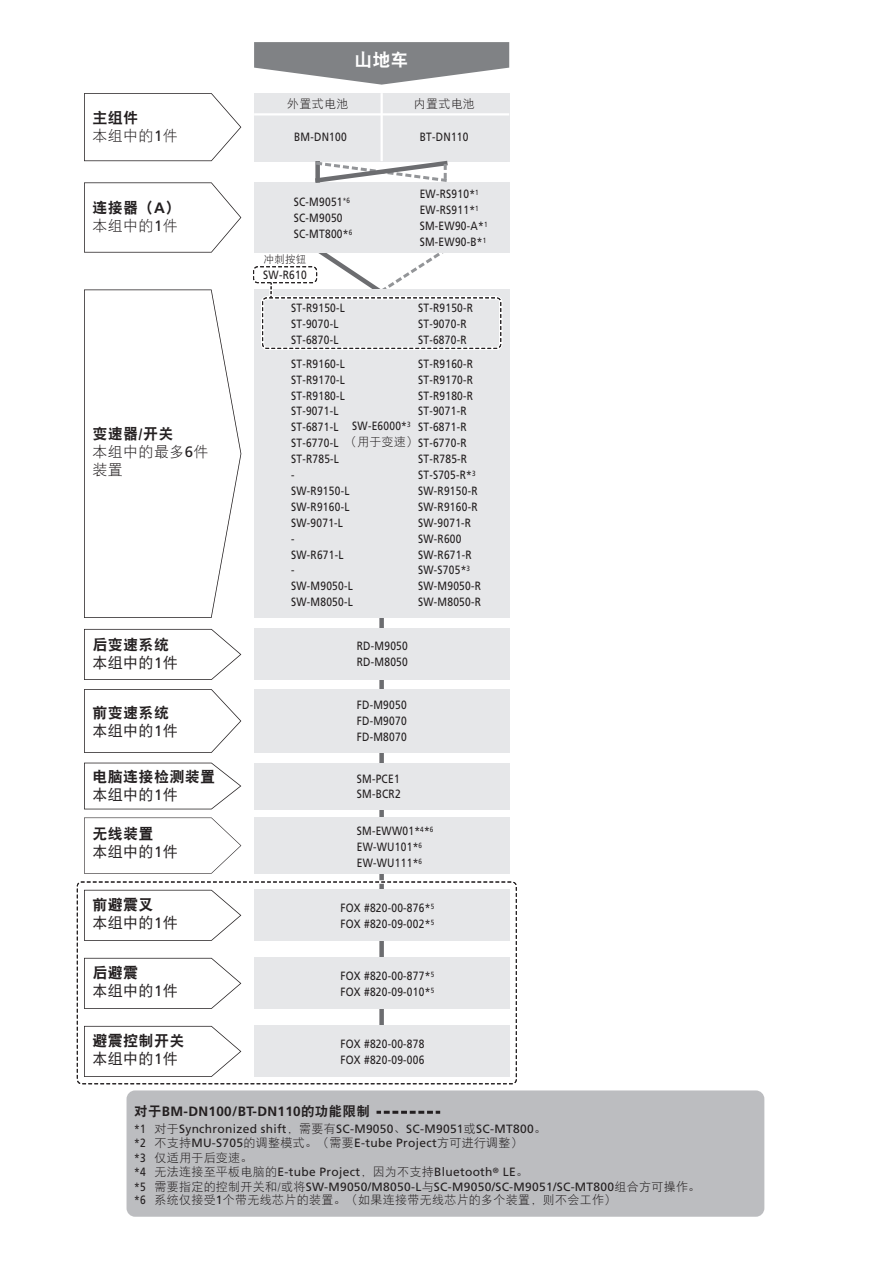
<style>
.page{position:relative;width:893px;height:1263px;background:#fff}
.page>*{position:absolute;margin:0;border:0;box-sizing:border-box;transform-origin:0 0}
.t1{font:18px "DFP Hei W9";color:#fff}
.t2{font:15px "DFP Hei W9";letter-spacing:.025em;color:#231f20}
.t3{font:15px "DFP Hei W5";letter-spacing:.025em;color:#231f20}
.t4{font:15px/18px "DFP Hei W3";letter-spacing:.025em;color:#231f20}
.t5{font:700 13.5px "Frutiger LT Pro";letter-spacing:.025em;color:#231f20}
.t6{font:12px/15.9px "Frutiger LT Pro";letter-spacing:.025em;color:#231f20;scale:.85 1}
.t7{font:12px "DFP Hei W3";letter-spacing:.025em;color:#231f20}
.t8{font:10.5px "DFP Hei W3";color:#231f20}
.s1{font-family:"Frutiger LT Pro"}
.s2{font-family:"Frutiger LT Pro";font-weight:700}
.s3{font-family:"DFP Hei W9";font-weight:400}
.s4{font-family:"DFP Hei W3"}
</style>
<div class="page">
<svg style="left:318px;top:253px;width:125px;height:36px"></svg>
<div style="left:379px;top:615px;width:5px;height:416px;background:#6c6d70"></div>
<div style="left:254px;top:93px;width:255px;height:68px;background:#e6e7e9"></div>
<hr style="left:381px;top:93px;width:2px;height:68px;background:#fff">
<hr style="left:254px;top:113px;width:255px;height:3px;background:#fff">
<svg style="left:254px;top:42px;width:255px;height:43px"></svg>
<svg style="left:84px;top:93px;width:157px;height:68px"></svg>
<svg style="left:84px;top:763px;width:157px;height:46px"></svg>
<div style="left:254px;top:763px;width:255px;height:46px;background:#e6e7e9"></div>
<svg style="left:84px;top:890px;width:157px;height:51px"></svg>
<div style="left:254px;top:890px;width:255px;height:51px;background:#e6e7e9"></div>
<svg style="left:84px;top:958px;width:157px;height:51px"></svg>
<div style="left:254px;top:958px;width:255px;height:51px;background:#e6e7e9"></div>
<svg style="left:84px;top:1026px;width:157px;height:51px"></svg>
<div style="left:254px;top:1026px;width:255px;height:51px;background:#e6e7e9"></div>
<svg style="left:84px;top:182px;width:157px;height:71px"></svg>
<div style="left:254px;top:289px;width:255px;height:329px;background:#e6e7e9"></div>
<svg style="left:84px;top:289px;width:157px;height:329px"></svg>
<svg style="left:84px;top:817px;width:157px;height:57px"></svg>
<div style="left:254px;top:817px;width:255px;height:57px;background:#e6e7e9"></div>
<div style="left:127px;top:1090px;width:637px;height:127px;background:#bcbdc0;border-radius:9px"></div>
<svg style="left:378px;top:1111px;width:53px;height:3px"></svg>
<svg style="left:84px;top:629px;width:157px;height:51px"></svg>
<div style="left:254px;top:629px;width:255px;height:51px;background:#e6e7e9"></div>
<svg style="left:84px;top:689px;width:157px;height:64px"></svg>
<div style="left:254px;top:689px;width:255px;height:64px;background:#e6e7e9"></div>
<div style="left:76px;top:880px;width:442px;height:205px;border:3px solid #fff;border-radius:4px"></div>
<div style="left:77px;top:881px;width:440px;height:203px;border:1px dashed #231f20;border-radius:4px"></div>
<div style="left:261px;top:296px;width:241px;height:54px;border:3px solid #fff;border-radius:4px"></div>
<div style="left:252px;top:265px;width:66px;height:19px;border:3px solid #fff;border-radius:4px"></div>
<hr style="left:270px;top:283px;width:3px;height:15px;background:#fff">
<div style="left:262px;top:297px;width:239px;height:52px;border:1px dashed #231f20;border-radius:4px"></div>
<div style="left:253px;top:266px;width:64px;height:17px;border:1px dashed #231f20;border-radius:4px"></div>
<svg style="left:270px;top:283px;width:2px;height:15px"></svg>
<div style="left:424px;top:182px;width:85px;height:71px;background:#e6e7e9"></div>
<div style="left:254px;top:182px;width:191px;height:71px;background:#e6e7e9"></div>
<svg style="left:313px;top:158px;width:137px;height:25px"></svg>
<h1 class="t1" style="left:355px;top:50px;width:55px">山地车</h1>
<p class="t2" style="left:93px;top:110px;width:47px">主组件</p>
<p class="t4" style="left:93px;top:127px;width:87px">本组中的<span class="s1">1</span>件</p>
<p class="t7" style="left:287px;top:97px;width:63px">外置式电池</p>
<p class="t6" style="left:294px;top:129px;width:64px">BM-DN100</p>
<p class="t7" style="left:414px;top:97px;width:63px">内置式电池</p>
<p class="t6" style="left:420px;top:129px;width:59px">BT-DN110</p>
<p class="t2" style="left:93px;top:200px;width:89px">连接器（<span class="s2">A</span>）</p>
<p class="t4" style="left:93px;top:217px;width:87px">本组中的<span class="s1">1</span>件</p>
<p class="t6" style="left:294px;top:194px;width:70px">SC-M9051<sup>*6<br></sup>SC-M9050<br>SC-MT800*<sup>6</sup></p>
<p class="t6" style="left:420px;top:186px;width:81px">EW-RS910*<sup>1<br></sup>EW-RS911*<sup>1<br></sup>SM-EW90-A*<sup>1<br></sup>SM-EW90-B*<sup>1</sup></p>
<p class="t8" style="left:264px;top:254px;width:44px">冲刺按钮</p>
<p class="t6" style="left:263px;top:267px;width:53px">SW-R610</p>
<p class="t2" style="left:93px;top:426px;width:83px">变速器/开关</p>
<p class="t4" style="left:93px;top:443px;width:117px">本组中的最多<span class="s1">6</span>件装置</p>
<p class="t6" style="left:291px;top:300px;width:65px">ST-R9150-L<br>ST-9070-L<br>ST-6870-L</p>
<p class="t6" style="left:291px;top:356px;width:74px">ST-R9160-L<br>ST-R9170-L<br>ST-R9180-L<br>ST-9071-L<br>ST-6871-L<br>ST-6770-L<br>ST-R785-L<br>-<br>SW-R9150-L<br>SW-R9160-L<br>SW-9071-L<br>-<br>SW-R671-L<br>-<br>SW-M9050-L<br>SW-M8050-L</p>
<p class="t6" style="left:418px;top:300px;width:66px">ST-R9150-R<br>ST-9070-R<br>ST-6870-R</p>
<p class="t6" style="left:418px;top:356px;width:76px">ST-R9160-R<br>ST-R9170-R<br>ST-R9180-R<br>ST-9071-R<br>ST-6871-R<br>ST-6770-R<br>ST-R785-R<br>ST-S705-R*<sup>3<br></sup>SW-R9150-R<br>SW-R9160-R<br>SW-9071-R<br>SW-R600<br>SW-R671-R<br>SW-S705*<sup>3<br></sup>SW-M9050-R<br>SW-M8050-R</p>
<p class="t6" style="left:352px;top:418px;width:70px">SW-E6000*<sup>3</sup></p>
<p class="t7" style="left:345px;top:435px;width:75px">（用于变速）</p>
<p class="t2" style="left:93px;top:637px;width:78px">后变速系统</p>
<p class="t3" style="left:93px;top:655px;width:87px">本组中的<span class="s1">1</span>件</p>
<p class="t6" style="left:357px;top:638px;width:62px">RD-M9050<br>RD-M8050</p>
<p class="t2" style="left:93px;top:705px;width:78px">前变速系统</p>
<p class="t3" style="left:93px;top:723px;width:87px">本组中的<span class="s1">1</span>件</p>
<p class="t6" style="left:357px;top:697px;width:60px;text-align:justify">FD-M9050<br>FD-M9070<br>FD-M8070</p>
<p class="t2" style="left:93px;top:769px;width:124px">电脑连接检测装置</p>
<p class="t3" style="left:93px;top:787px;width:87px">本组中的<span class="s1">1</span>件</p>
<p class="t6" style="left:357px;top:770px;width:53px">SM-PCE1<br>SM-BCR2</p>
<p class="t2" style="left:93px;top:826px;width:63px">无线装置</p>
<p class="t3" style="left:93px;top:844px;width:87px">本组中的<span class="s1">1</span>件</p>
<p class="t6" style="left:357px;top:823px;width:92px">SM-EWW01*<sup>4</sup>*<sup>6<br></sup>EW-WU101*<sup>6<br></sup>EW-WU111*<sup>6</sup></p>
<p class="t2" style="left:93px;top:897px;width:63px">前避震叉</p>
<p class="t3" style="left:93px;top:915px;width:87px">本组中的<span class="s1">1</span>件</p>
<p class="t6" style="left:340px;top:900px;width:112px">FOX #820-00-876*<sup>5<br></sup>FOX #820-09-002*<sup>5</sup></p>
<p class="t2" style="left:93px;top:965px;width:47px">后避震</p>
<p class="t3" style="left:93px;top:983px;width:87px">本组中的<span class="s1">1</span>件</p>
<p class="t6" style="left:340px;top:968px;width:112px">FOX #820-00-877*<sup>5<br></sup>FOX #820-09-010*<sup>5</sup></p>
<p class="t2" style="left:93px;top:1033px;width:93px">避震控制开关</p>
<p class="t3" style="left:93px;top:1051px;width:87px">本组中的<span class="s1">1</span>件</p>
<p class="t6" style="left:340px;top:1036px;width:100px">FOX #820-00-878<br>FOX #820-09-006</p>
<p class="t5" style="left:134px;top:1103px;width:237px"><span class="s3">对于</span>BM-DN100/BT-DN110<span class="s3">的功能限制</span></p>
<p class="t6" style="left:134px;top:1121px;width:486px;line-height:14.4px">*1 <span class="s4">对于</span>Synchronized shift<span class="s4">，需要有</span>SC-M9050<span class="s4">、</span>SC-M9051<span class="s4">或</span>SC-MT800<span class="s4">。</span>*2 <span class="s4">不支持</span>MU-S705<span class="s4">的调整模式。（需要</span>E-tube Project<span class="s4">方可进行调整）</span></p>
<p class="t7" style="left:134px;top:1151px;width:120px"><span class="s1">*3</span> 仅适用于后变速。</p>
<p class="t6" style="left:134px;top:1165px;width:667px;line-height:14.4px">*4 <span class="s4">无法连接至平板电脑的</span>E-tube Project<span class="s4">，因为不支持</span>Bluetooth<sup>®</sup> LE<span class="s4">。<br></span>*5 <span class="s4">需要指定的控制开关和/或将</span>SW-M9050/M8050-L<span class="s4">与</span>SC-M9050/SC-M9051/SC-MT800<span class="s4">组合方可操作。</span></p>
<p class="t7" style="left:134px;top:1194px;width:483px"><span class="s1">*6</span> 系统仅接受<span class="s1">1</span>个带无线芯片的装置。（如果连接带无线芯片的多个装置，则不会工作）</p>
</div>
